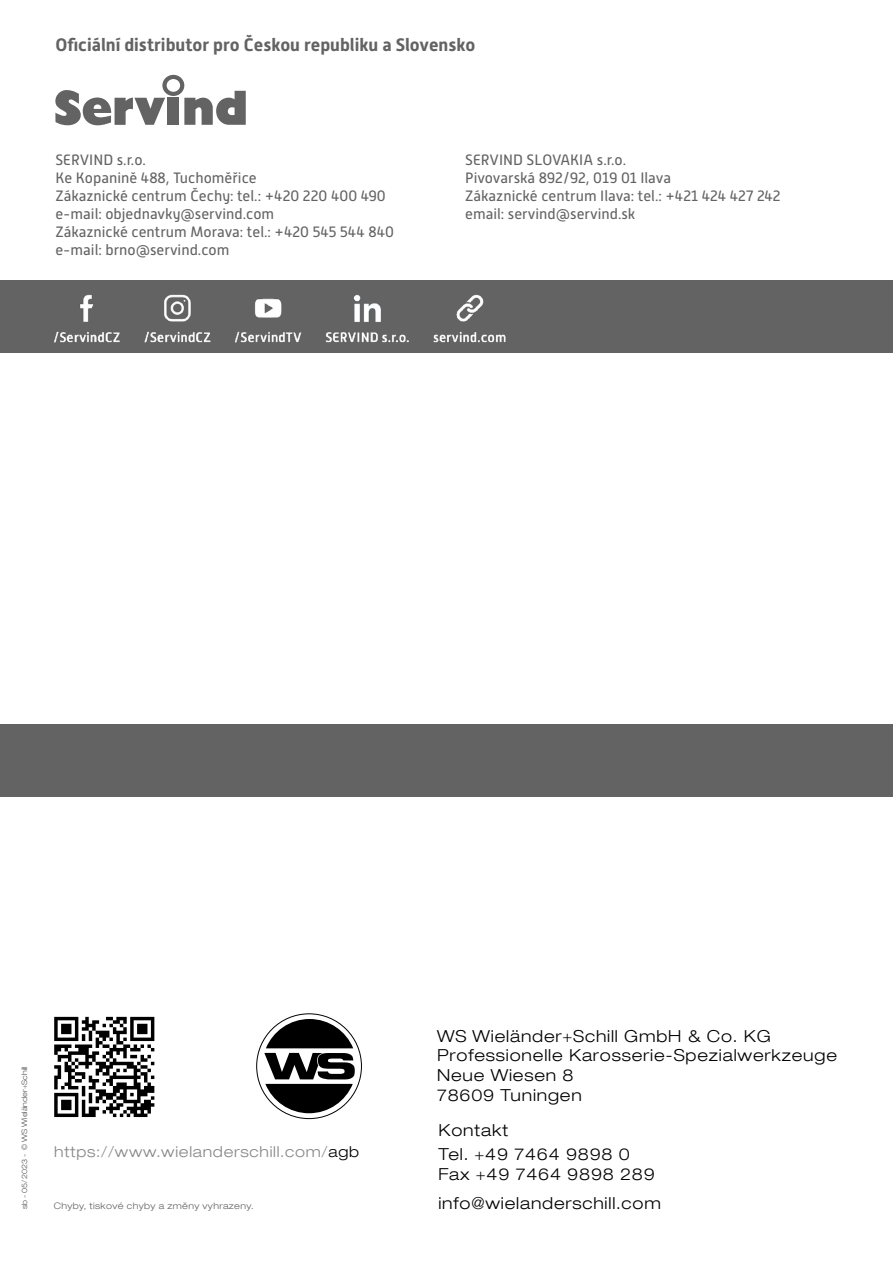
<style>
.page{position:relative;width:893px;height:1263px;background:#fff}
.page>*{position:absolute;margin:0;border:0;box-sizing:border-box;transform-origin:0 0}
.t1{font:700 18px "Alwyn New";color:#646363}
.t2{font:300 expanded 16.5px/19.8px "Ford CE";letter-spacing:.05em;color:#000}
.t3{font:15px/18px "Alwyn New";color:#646363}
.t4{font:300 expanded 15px "Ford CE";letter-spacing:.05em;color:#878787}
.t5{font:300 expanded 9px "Ford CE";letter-spacing:.04em;color:#646363}
.t6{font:300 expanded 7.5px "Ford";color:#575756}
.s1{color:#000}
</style>
<div class="page">
<div style="left:0;top:281px;width:893px;height:72px;background:#646363"></div>
<div style="left:0;top:724px;width:893px;height:72px;background:#646363"></div>
<svg style="left:264px;top:1019px;width:91px;height:94px"></svg>
<svg style="left:55px;top:75px;width:191px;height:50px"></svg>
<img style="left:54px;top:294px;width:452px;height:49px">
<svg style="left:54px;top:1017px;width:100px;height:100px"></svg>
<p class="t1" style="left:55px;top:34px;width:421px">Oficiální distributor pro Českou republiku a Slovensko</p>
<p class="t3" style="left:55px;top:150px;width:340px">SERVIND s.r.o.<br>Ke Kopanině 488, Tuchoměřice<br>Zákaznické centrum Čechy: tel.: +420 220 400 490 e-mail: objednavky@servind.com<br>Zákaznické centrum Morava: tel.: +420 545 544 840 e-mail: brno@servind.com</p>
<p class="t3" style="left:465px;top:150px;width:317px">SERVIND SLOVAKIA s.r.o.<br>Pivovarská 892/92, 019 01 Ilava<br>Zákaznické centrum Ilava: tel.: +421 424 427 242 email: servind@servind.sk</p>
<p class="t6" style="left:20px;top:1209px;width:144px;rotate:-90deg">sb - 05/2023 - © WS Wieländer+Schill</p>
<p class="t4" style="left:54px;top:1143px;width:306px">https://www.wielanderschill.com/<span class="s1">agb</span></p>
<p class="t5" style="left:54px;top:1200px;width:201px">Chyby, tiskové chyby a změny vyhrazeny.</p>
<p class="t2" style="left:437px;top:1026px;width:401px">WS Wieländer+Schill GmbH &amp; Co. KG<br>Professionelle Karosserie-Spezialwerkzeuge<br>Neue Wiesen 8<br>78609 Tuningen</p>
<p class="t2" style="left:438px;top:1120px;width:71px">Kontakt</p>
<p class="t2" style="left:438px;top:1144px;width:218px">Tel. +49 7464 9898 0<br>Fax +49 7464 9898 289</p>
<p class="t2" style="left:438px;top:1193px;width:224px">info@wielanderschill.com</p>
</div>
